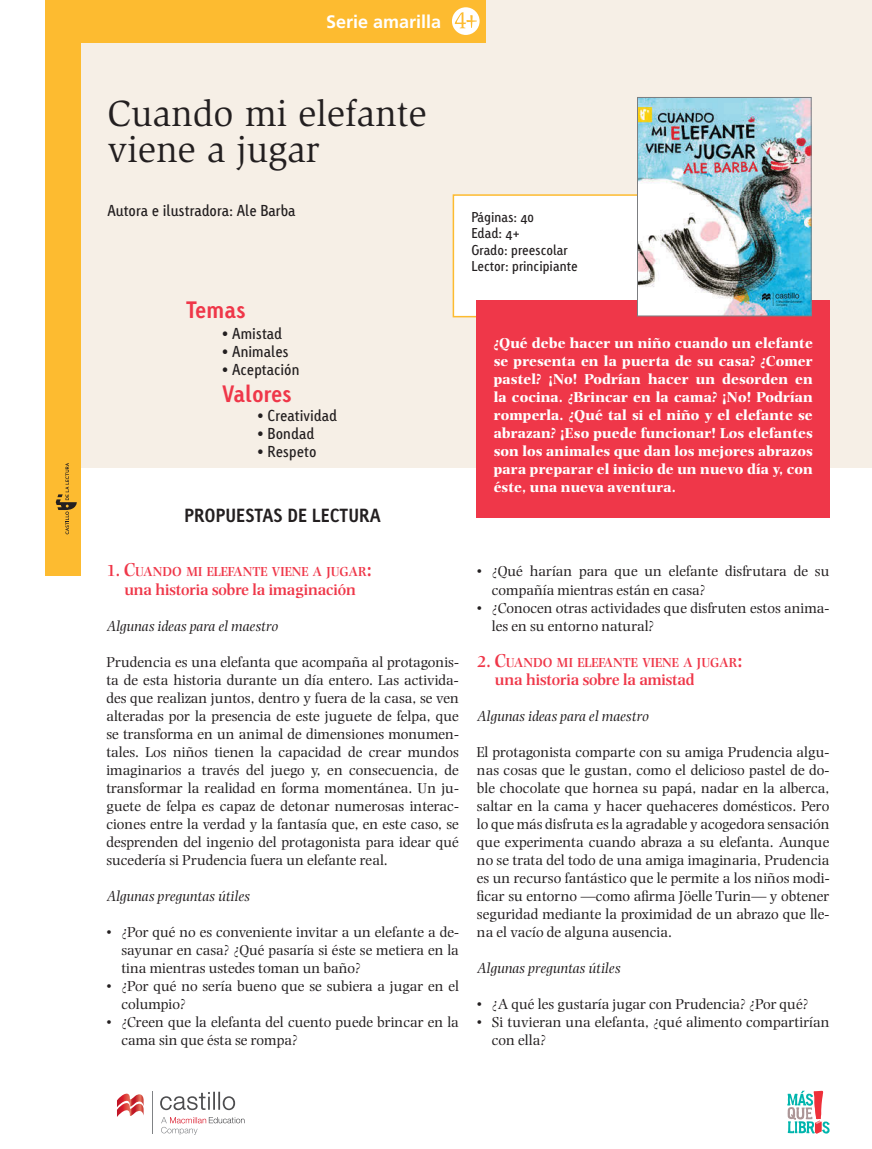
<style>
.page{position:relative;width:872px;height:1149px;background:#fff}
.page>*{position:absolute;margin:0;border:0;box-sizing:border-box;transform-origin:0 0}
.t1{font:37.5px/36px "Slimbach Std";color:#231f20}
.t2{font:700 22.5px "Linotype Tetria";color:#ef3749}
.t3{font:700 18px "Linotype Tetria";color:#231f20}
.t4{font:700 18px "Frutiger CE";color:#fff}
.t5{font:600 16.5px "Photina";color:#ef3749}
.t6{font:15px/18px "Photina";color:#231f20}
.t7{font:700 15px/18px "Photina";letter-spacing:.005em;color:#fff;text-align:justify}
.t8{font:italic 15px "Photina";color:#231f20}
.t9{font:15px "Linotype Tetria";color:#231f20}
.t10{font:600 13.65px "Photina";color:#ef3749}
.t11{font:13.5px/16.5px "Linotype Tetria";color:#231f20}
.s1{font-size:16.5px}
.s2{font-size:19.5px}
</style>
<div class="page">
<div style="left:60px;top:0;width:812px;height:468px;background:#f6efe6"></div>
<div style="left:45px;top:0;width:36px;height:575px;background:#fdbb30"></div>
<div style="left:452px;top:194px;width:216px;height:123px;background:#fff;border:2px solid #fdbb30"></div>
<div style="left:476px;top:300px;width:353px;height:217px;background:#ef3749"></div>
<div style="left:81px;top:0;width:404px;height:43px;background:#fdbb30"></div>
<div style="left:452px;top:7px;width:27px;height:28px;background:#fff;border-radius:50%"></div>
<svg style="left:455px;top:12px;width:22px;height:16px"></svg>
<svg style="left:56px;top:463px;width:21px;height:71px"></svg>
<svg style="left:117px;top:1093px;width:27px;height:24px"></svg>
<hr style="left:152px;top:1090px;width:1px;height:42px;background:#808285">
<svg style="left:160px;top:1091px;width:75px;height:18px"></svg>
<svg style="left:161px;top:1117px;width:83px;height:17px"></svg>
<svg style="left:787px;top:1090px;width:42px;height:43px"></svg>
<img style="left:639px;top:99px;width:170px;height:215px">
<div style="left:637px;top:97px;width:174px;height:219px;border:1px solid #7c7e81"></div>
<p class="t4" style="left:326px;top:11px;width:117px">Serie amarilla</p>
<h1 class="t1" style="left:107px;top:96px;width:321px">Cuando mi elefante viene a jugar</h1>
<p class="t9" style="left:107px;top:201px;width:190px">Autora e ilustradora: Ale Barba</p>
<h2 class="t2" style="left:186px;top:296px;width:61px">Temas</h2>
<p class="t9" style="left:222px;top:324px;width:62px">• Amistad</p>
<p class="t9" style="left:222px;top:342px;width:68px">• Animales</p>
<p class="t9" style="left:222px;top:360px;width:79px">• Aceptación</p>
<p class="t9" style="left:257px;top:406px;width:81px">• Creatividad</p>
<p class="t9" style="left:257px;top:424px;width:58px">• Bondad</p>
<p class="t9" style="left:257px;top:442px;width:61px">• Respeto</p>
<h2 class="t2" style="left:222px;top:379px;width:71px">Valores</h2>
<p class="t3" style="left:184px;top:504px;width:198px">PROPUESTAS DE LECTURA</p>
<p class="t11" style="left:471px;top:208px;width:108px">Páginas: 40<br>Edad: 4+<br>Grado: preescolar<br>Lector: principiante</p>
<p class="t7" style="left:494px;top:334px;width:320px">¿Qué debe hacer un niño cuando un elefante se presenta en la puerta de su casa? ¿Comer pastel? ¡No! Podrían hacer un desorden en la cocina. ¿Brincar en la cama? ¡No! Podrían romperla. ¿Qué tal si el niño y el elefante se abrazan? ¡Eso puede funcionar! Los elefantes son los animales que dan los mejores abrazos para preparar el inicio de un nuevo día y, con éste, una nueva aventura.</p>
<p class="t10" style="left:106px;top:564px;width:267px"><span class="s1">1.</span> <span class="s2">C</span>UANDO MI ELEFANTE VIENE A JUGAR<span class="s2">:</span></p>
<p class="t5" style="left:124px;top:579px;width:233px">una historia sobre la imaginación</p>
<p class="t8" style="left:106px;top:617px;width:173px">Algunas ideas para el maestro</p>
<p class="t6" style="left:106px;top:652px;width:354px;text-align:justify">Prudencia es una elefanta que acompaña al protagonis&shy;ta de esta historia durante un día entero. Las activida&shy;des que realizan juntos, dentro y fuera de la casa, se ven alteradas por la presencia de este juguete de felpa, que se transforma en un animal de dimensiones monumen&shy;tales. Los niños tienen la capacidad de crear mundos imaginarios a través del juego y, en consecuencia, de transformar la realidad en forma momentánea. Un ju&shy;guete de felpa es capaz de detonar numerosas interac&shy;ciones entre la verdad y la fantasía que, en este caso, se desprenden del ingenio del protagonista para idear qué sucedería si Prudencia fuera un elefante real.</p>
<p class="t8" style="left:106px;top:887px;width:145px">Algunas preguntas útiles</p>
<p class="t6" style="left:121px;top:922px;width:339px;text-align:justify;text-indent:-15px">• ¿Por qué no es conveniente invitar a un elefante a de&shy;sayunar en casa? ¿Qué pasaría si éste se metiera en la tina mientras ustedes toman un baño?</p>
<p class="t6" style="left:121px;top:976px;width:339px;text-indent:-15px">• ¿Por qué no sería bueno que se subiera a jugar en el columpio?</p>
<p class="t6" style="left:121px;top:1012px;width:339px;text-indent:-15px">• ¿Creen que la elefanta del cuento puede brincar en la cama sin que ésta se rompa?</p>
<p class="t6" style="left:492px;top:562px;width:339px;text-indent:-15px">• ¿Qué harían para que un elefante disfrutara de su compañía mientras están en casa?</p>
<p class="t6" style="left:492px;top:598px;width:339px;text-indent:-15px">• ¿Conocen otras actividades que disfruten estos anima&shy;les en su entorno natural?</p>
<p class="t10" style="left:477px;top:654px;width:267px"><span class="s1">2.</span> <span class="s2">C</span>UANDO MI ELEFANTE VIENE A JUGAR<span class="s2">:</span></p>
<p class="t5" style="left:495px;top:669px;width:201px">una historia sobre la amistad</p>
<p class="t8" style="left:477px;top:707px;width:173px">Algunas ideas para el maestro</p>
<p class="t6" style="left:477px;top:742px;width:354px;text-align:justify">El protagonista comparte con su amiga Prudencia algu&shy;nas cosas que le gustan, como el delicioso pastel de do&shy;ble chocolate que hornea su papá, nadar en la alberca, saltar en la cama y hacer quehaceres domésticos. Pero lo que más disfruta es la agradable y acogedora sensación que experimenta cuando abraza a su elefanta. Aunque no se trata del todo de una amiga imaginaria, Prudencia es un recurso fantástico que le permite a los niños modi&shy;ficar su entorno —como afirma Jöelle Turin— y obtener seguridad mediante la proximidad de un abrazo que lle&shy;na el vacío de alguna ausencia.</p>
<p class="t8" style="left:477px;top:959px;width:145px">Algunas preguntas útiles</p>
<p class="t6" style="left:477px;top:994px;width:333px">• ¿A qué les gustaría jugar con Prudencia? ¿Por qué?</p>
<p class="t6" style="left:492px;top:1012px;width:339px;text-indent:-15px">• Si tuvieran una elefanta, ¿qué alimento compartirían con ella?</p>
</div>
